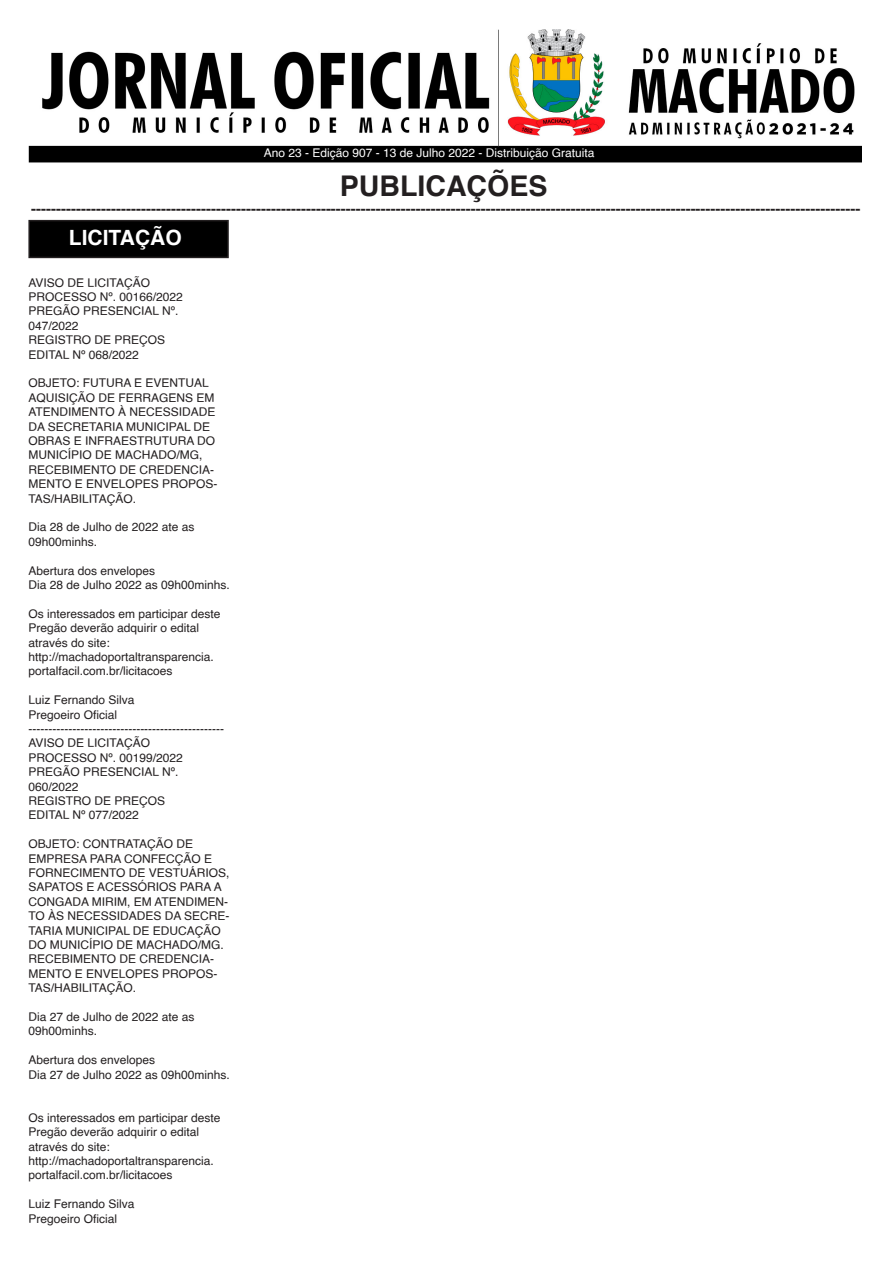
<style>
.page{position:relative;width:893px;height:1263px;background:#fff}
.page>*{position:absolute;margin:0;border:0;box-sizing:border-box;transform-origin:0 0}
.t1{font:700 28.5px "Helvetica";color:#231f20}
.t2{font:700 21px "Helvetica";color:#fff}
.t3{font:700 15px "Helvetica";color:#231f20}
.t4{font:12px/14.4px "Helvetica";color:#231f20}
.t5{font:12px "Helvetica";color:#fff}
</style>
<div class="page">
<img style="left:28px;top:30px;width:834px;height:133px">
<div style="left:29px;top:221px;width:199px;height:36px;background:#000"></div>
<div style="left:28px;top:220px;width:201px;height:38px;border:2px solid #231f20"></div>
<p class="t5" style="left:264px;top:144px;width:332px">Ano 23 - Edição 907 - 13 de Julho 2022 - Distribuição Gratuita</p>
<p class="t1" style="left:340px;top:163px;width:209px">PUBLICAÇÕES</p>
<p class="t3" style="left:31px;top:197px;width:831px">----------------------------------------------------------------------------------------------------------------------------------------------------------------------</p>
<p class="t2" style="left:69px;top:221px;width:114px">LICITAÇÃO</p>
<p class="t4" style="left:28px;top:275px;width:123px">AVISO DE LICITAÇÃO</p>
<p class="t4" style="left:28px;top:290px;width:156px">PROCESSO Nº. 00166/2022</p>
<p class="t4" style="left:28px;top:304px;width:151px">PREGÃO PRESENCIAL Nº.<br>047/2022</p>
<p class="t4" style="left:28px;top:333px;width:138px">REGISTRO DE PREÇOS</p>
<p class="t4" style="left:28px;top:347px;width:112px">EDITAL Nº 068/2022</p>
<p class="t4" style="left:28px;top:376px;width:188px">OBJETO: FUTURA E EVENTUAL<br>AQUISIÇÃO DE FERRAGENS EM<br>ATENDIMENTO À NECESSIDADE<br>DA SECRETARIA MUNICIPAL DE<br>OBRAS E INFRAESTRUTURA DO<br>MUNICÍPIO DE MACHADO/MG,</p>
<p class="t4" style="left:28px;top:463px;width:191px">RECEBIMENTO DE CREDENCIA-<br>MENTO E ENVELOPES PROPOS-<br>TAS/HABILITAÇÃO.</p>
<p class="t4" style="left:28px;top:520px;width:168px">Dia 28 de Julho de 2022 ate as<br>09h00minhs.</p>
<p class="t4" style="left:28px;top:563px;width:128px">Abertura dos envelopes</p>
<p class="t4" style="left:28px;top:578px;width:203px">Dia 28 de Julho 2022 as 09h00minhs.</p>
<p class="t4" style="left:28px;top:607px;width:194px">Os interessados em participar deste<br>Pregão deverão adquirir o edital através do site:</p>
<p class="t4" style="left:28px;top:650px;width:187px">http://machadoportaltransparencia. portalfacil.com.br/licitacoes</p>
<p class="t4" style="left:28px;top:693px;width:108px">Luiz Fernando Silva</p>
<p class="t4" style="left:28px;top:707px;width:90px">Pregoeiro Oficial</p>
<p class="t4" style="left:28px;top:722px;width:197px">-------------------------------------------------</p>
<p class="t4" style="left:28px;top:736px;width:123px">AVISO DE LICITAÇÃO</p>
<p class="t4" style="left:28px;top:751px;width:156px">PROCESSO Nº. 00199/2022</p>
<p class="t4" style="left:28px;top:765px;width:151px">PREGÃO PRESENCIAL Nº.<br>060/2022</p>
<p class="t4" style="left:28px;top:794px;width:138px">REGISTRO DE PREÇOS</p>
<p class="t4" style="left:28px;top:808px;width:112px">EDITAL Nº 077/2022</p>
<p class="t4" style="left:28px;top:837px;width:203px">OBJETO: CONTRATAÇÃO DE<br>EMPRESA PARA CONFECÇÃO E<br>FORNECIMENTO DE VESTUÁRIOS,<br>SAPATOS E ACESSÓRIOS PARA A<br>CONGADA MIRIM, EM ATENDIMEN-<br>TO ÀS NECESSIDADES DA SECRE-<br>TARIA MUNICIPAL DE EDUCAÇÃO<br>DO MUNICÍPIO DE MACHADO/MG.</p>
<p class="t4" style="left:28px;top:952px;width:191px">RECEBIMENTO DE CREDENCIA-<br>MENTO E ENVELOPES PROPOS-<br>TAS/HABILITAÇÃO.</p>
<p class="t4" style="left:28px;top:1010px;width:168px">Dia 27 de Julho de 2022 ate as<br>09h00minhs.</p>
<p class="t4" style="left:28px;top:1053px;width:128px">Abertura dos envelopes</p>
<p class="t4" style="left:28px;top:1067px;width:203px">Dia 27 de Julho 2022 as 09h00minhs.</p>
<p class="t4" style="left:28px;top:1111px;width:194px">Os interessados em participar deste<br>Pregão deverão adquirir o edital através do site:</p>
<p class="t4" style="left:28px;top:1154px;width:187px">http://machadoportaltransparencia. portalfacil.com.br/licitacoes</p>
<p class="t4" style="left:28px;top:1197px;width:108px">Luiz Fernando Silva</p>
<p class="t4" style="left:28px;top:1211px;width:90px">Pregoeiro Oficial</p>
</div>
